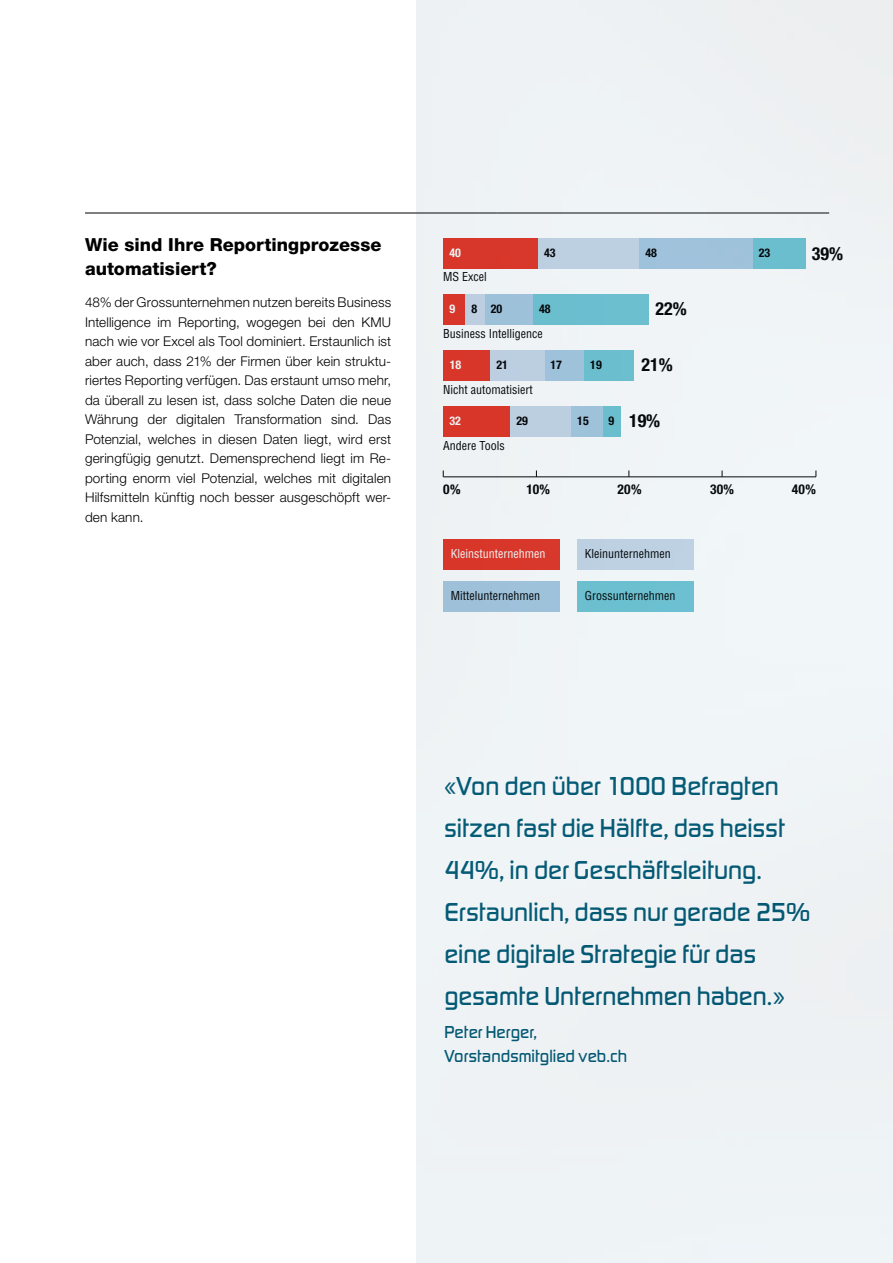
<style>
.page{position:relative;width:893px;height:1263px;background:#fff}
.page>*{position:absolute;margin:0;border:0;box-sizing:border-box;transform-origin:0 0}
.t1{font:500 27px/42px "Digital EF";letter-spacing:.005em;color:#005974}
.t2{font:800 18px/24px "Helvetica Neue LT Std";color:#000}
.t3{font:500 18px/24px "Digital EF";letter-spacing:.005em;color:#005974}
.t4{font:700 condensed 18px "Helvetica Neue LT Std";color:#000}
.t5{font:300 13.5px/19.5px "Helvetica Neue LT Std";letter-spacing:.01em;color:#000;text-align:justify}
.t6{font:700 condensed 13.5px "Helvetica Neue LT Std";letter-spacing:.025em;color:#000}
.t7{font:condensed 12px "Helvetica";color:#000}
.t8{font:700 condensed 12px "Helvetica Neue LT Std";color:#000}
.t9{font:condensed 12px "Helvetica";color:#fff}
.t10{font:700 condensed 12px "Helvetica Neue LT Std";color:#fff}
</style>
<div class="page">
<hr style="left:85px;top:213px;width:412px;height:1px;background:#000">
<img style="left:417px;top:0;width:476px;height:1263px">
<h2 class="t2" style="left:85px;top:233px;width:298px">Wie sind Ihre Reportingprozesse automatisiert?</h2>
<p class="t5" style="left:85px;top:292px;width:308px">48% der Grossunternehmen nutzen bereits Business Intelligence im Reporting, wogegen bei den KMU nach wie vor Excel als Tool dominiert. Erstaunlich ist aber auch, dass 21% der Firmen über kein struktu&shy;riertes Reporting verfügen. Das erstaunt umso mehr, da überall zu lesen ist, dass solche Daten die neue Währung der digitalen Transformation sind. Das Potenzial, welches in diesen Daten liegt, wird erst geringfügig genutzt. Demensprechend liegt im Re&shy;porting enorm viel Potenzial, welches mit digitalen Hilfsmitteln künftig noch besser ausgeschöpft wer&shy;den kann.</p>
<p class="t10" style="left:449px;top:245px;width:13px">40</p>
<p class="t8" style="left:544px;top:245px;width:13px">43</p>
<p class="t7" style="left:443px;top:269px;width:45px">MS Excel</p>
<p class="t10" style="left:449px;top:302px;width:7px">9</p>
<p class="t8" style="left:471px;top:302px;width:32px">8 20</p>
<p class="t8" style="left:539px;top:302px;width:13px">48</p>
<p class="t7" style="left:443px;top:326px;width:101px">Business Intelligence</p>
<p class="t10" style="left:450px;top:357px;width:13px">18</p>
<p class="t8" style="left:496px;top:357px;width:13px">21</p>
<p class="t8" style="left:551px;top:357px;width:13px">17</p>
<p class="t8" style="left:590px;top:357px;width:13px">19</p>
<p class="t7" style="left:443px;top:382px;width:91px">Nicht automatisiert</p>
<p class="t10" style="left:449px;top:413px;width:13px">32</p>
<p class="t8" style="left:516px;top:413px;width:13px">29</p>
<p class="t8" style="left:577px;top:413px;width:13px">15</p>
<p class="t8" style="left:609px;top:413px;width:7px">9</p>
<p class="t7" style="left:443px;top:438px;width:63px">Andere Tools</p>
<p class="t8" style="left:645px;top:245px;width:13px">48</p>
<p class="t8" style="left:759px;top:245px;width:13px">23</p>
<h2 class="t4" style="left:655px;top:298px;width:33px">22%</h2>
<h2 class="t4" style="left:641px;top:353px;width:33px">21%</h2>
<h2 class="t4" style="left:629px;top:410px;width:33px">19%</h2>
<h2 class="t4" style="left:812px;top:243px;width:33px">39%</h2>
<p class="t6" style="left:443px;top:481px;width:19px">0%</p>
<p class="t6" style="left:527px;top:481px;width:25px">10%</p>
<p class="t6" style="left:618px;top:481px;width:26px">20%</p>
<p class="t6" style="left:710px;top:481px;width:26px">30%</p>
<p class="t6" style="left:792px;top:481px;width:26px">40%</p>
<p class="t9" style="left:451px;top:546px;width:96px">Kleinstunternehmen</p>
<p class="t7" style="left:585px;top:546px;width:87px">Kleinunternehmen</p>
<p class="t7" style="left:451px;top:588px;width:91px">Mittelunternehmen</p>
<p class="t7" style="left:585px;top:588px;width:92px">Grossunternehmen</p>
<h1 class="t1" style="left:444px;top:765px;width:367px">«Von den über 1000 Befragten sitzen fast die Hälfte, das heisst<br>44%, in der Geschäftsleitung.<br>Erstaunlich, dass nur gerade 25% eine digitale Strategie für das gesamte Unternehmen haben.»</h1>
<h2 class="t3" style="left:444px;top:1020px;width:184px">Peter Herger,<br>Vorstandsmitglied veb.ch</h2>
</div>
